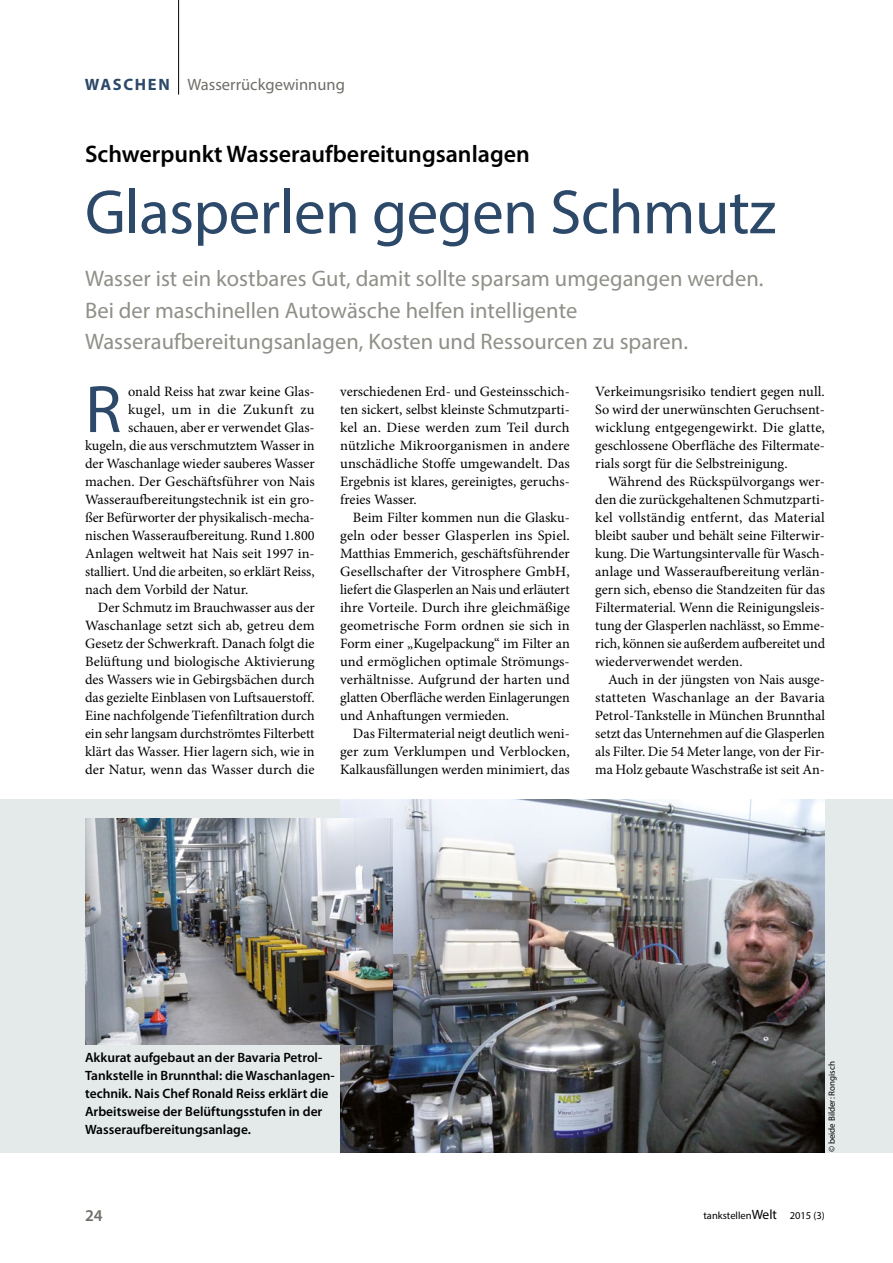
<style>
.page{position:relative;width:893px;height:1263px;background:#fff}
.page>*{position:absolute;margin:0;border:0;box-sizing:border-box;transform-origin:0 0}
.Absatz-Einstieg{font:67.65px "Myriad Pro";color:#2d496a}
.Titel_1{font:63px "Myriad Pro";letter-spacing:-.01em;color:#2d496a}
.Dachzeile_1{font:600 24px "Myriad Pro";color:#000}
.Trailer{font:22.5px/31.5px "Myriad Pro";color:#908f88}
.t1{font:16.5px "Myriad Pro";color:#6f6e68}
.Seitenzahl__links{font:600 16.5px "Myriad Pro";color:#6f6e68}
.Absatz-Fortsetzung{font:14.25px/18px "Minion Pro";color:#000;text-align:justify}
.Absatz-Einstieg-2{font:14.25px "Minion Pro";color:#000}
.Absatz-Einstieg-3{font:14.25px "Minion Pro";letter-spacing:.03em;color:#000}
.Legende_1{font:600 13.5px/18px "Myriad Pro";color:#000}
.Ausgabe__links{font:10.5px "Myriad Pro";color:#000}
.Copyright{font:9px "Myriad Pro";color:#000}
.s1{font-weight:700;color:#2d496a}
.s2{font-size:13.5px}
</style>
<div class="page">
<div style="left:0;top:800px;width:893px;height:353px;background:#e4eaea"></div>
<img style="left:340px;top:800px;width:485px;height:352px">
<img style="left:85px;top:818px;width:308px;height:226px">
<hr style="left:178px;top:0;width:1px;height:95px;background:#000">
<p class="t1" style="left:85px;top:74px;width:262px"><span class="s1">WASCHEN</span> Wasserrückgewinnung</p>
<p class="Dachzeile_1" style="left:85px;top:138px;width:446px">Schwerpunkt Wasseraufbereitungsanlagen</p>
<p class="Titel_1" style="left:85px;top:173px;width:692px">Glasperlen gegen Schmutz</p>
<p class="Trailer" style="left:85px;top:262px;width:680px">Wasser ist ein kostbares Gut, damit sollte sparsam umgegangen werden.<br>Bei der maschinellen Autowäsche helfen intelligente<br>Wasseraufbereitungsanlagen, Kosten und Ressourcen zu sparen.</p>
<p class="Absatz-Einstieg" style="left:85px;top:368px;width:38px">R</p>
<p class="Absatz-Einstieg-2" style="left:128px;top:382px;width:188px">onald Reiss hat zwar keine Glas-</p>
<p class="Absatz-Fortsetzung" style="left:340px;top:383px;width:231px">verschiedenen Erd- und Gesteinsschich&shy;ten sickert, selbst kleinste Schmutzparti&shy;kel an. Diese werden zum Teil durch nützliche Mikroorganismen in andere unschädliche Stoffe umgewandelt. Das Ergebnis ist klares, gereinigtes, geruchs&shy;freies Wasser.</p>
<p class="Absatz-Fortsetzung" style="left:340px;top:509px;width:231px;text-indent:13px">Beim Filter kommen nun die Glasku&shy;geln oder besser Glasperlen ins Spiel.<br>Matthias Emmerich, geschäftsführender Gesellschafter der Vitrosphere GmbH, liefert die Glasperlen an Nais und erläutert ihre Vorteile. Durch ihre gleichmäßige geometrische Form ordnen sie sich in Form einer „Kugelpackung“ im Filter an und ermöglichen optimale Strömungs&shy;verhältnisse. Aufgrund der harten und glatten Oberfläche werden Einlagerungen und Anhaftungen vermieden.</p>
<p class="Absatz-Fortsetzung" style="left:340px;top:725px;width:231px;text-indent:13px">Das Filtermaterial neigt deutlich weni&shy;ger zum Verklumpen und Verblocken, Kalkausfällungen werden minimiert, das</p>
<p class="Absatz-Fortsetzung" style="left:595px;top:383px;width:231px">Verkeimungsrisiko tendiert gegen null.<br>So wird der unerwünschten Geruchsent&shy;wicklung entgegengewirkt. Die glatte, geschlossene Oberfläche des Filtermate&shy;rials sorgt für die Selbstreinigung.</p>
<p class="Absatz-Fortsetzung" style="left:595px;top:473px;width:231px;text-indent:13px">Während des Rückspülvorgangs wer&shy;den die zurückgehaltenen Schmutzparti&shy;kel vollständig entfernt, das Material bleibt sauber und behält seine Filterwir&shy;kung. Die Wartungsintervalle für Wasch&shy;anlage und Wasseraufbereitung verlän&shy;gern sich, ebenso die Standzeiten für das Filtermaterial. Wenn die Reinigungsleis&shy;tung der Glasperlen nachlässt, so Emme&shy;rich, können sie außerdem aufbereitet und wiederverwendet werden.</p>
<p class="Absatz-Fortsetzung" style="left:595px;top:671px;width:231px;text-indent:13px">Auch in der jüngsten von Nais ausge&shy;statteten Waschanlage an der Bavaria Petrol-Tankstelle in München Brunnthal setzt das Unternehmen auf die Glasperlen als Filter. Die 54 Meter lange, von der Fir&shy;ma Holz gebaute Waschstraße ist seit An-</p>
<p class="Absatz-Einstieg-3" style="left:128px;top:400px;width:188px">kugel, um in die Zukunft zu</p>
<p class="Absatz-Einstieg-2" style="left:128px;top:418px;width:188px">schauen, aber er verwendet Glas-</p>
<p class="Absatz-Einstieg-2" style="left:85px;top:436px;width:231px">kugeln, die aus verschmutztem Wasser in</p>
<p class="Absatz-Einstieg-2" style="left:85px;top:454px;width:231px">der Waschanlage wieder sauberes Wasser</p>
<p class="Absatz-Einstieg-2" style="left:85px;top:472px;width:231px">machen. Der Geschäftsführer von Nais</p>
<p class="Absatz-Einstieg-2" style="left:85px;top:490px;width:231px">Wasseraufbereitungstechnik ist ein gro-</p>
<p class="Absatz-Einstieg-2" style="left:85px;top:508px;width:231px">ßer Befürworter der physikalisch-mecha-</p>
<p class="Absatz-Einstieg-2" style="left:85px;top:526px;width:231px">nischen Wasseraufbereitung. Rund 1.800</p>
<p class="Absatz-Einstieg-2" style="left:85px;top:544px;width:231px">Anlagen weltweit hat Nais seit 1997 in-</p>
<p class="Absatz-Einstieg-2" style="left:85px;top:562px;width:231px">stalliert. Und die arbeiten, so erklärt Reiss,</p>
<p class="Absatz-Einstieg-2" style="left:85px;top:580px;width:165px">nach dem Vorbild der Natur.</p>
<p class="Absatz-Fortsetzung" style="left:85px;top:599px;width:231px;text-indent:13px">Der Schmutz im Brauchwasser aus der Waschanlage setzt sich ab, getreu dem Gesetz der Schwerkraft. Danach folgt die Belüftung und biologische Aktivierung des Wassers wie in Gebirgsbächen durch das gezielte Einblasen von Luftsauerstoff.<br>Eine nachfolgende Tiefenfiltration durch ein sehr langsam durchströmtes Filterbett klärt das Wasser. Hier lagern sich, wie in der Natur, wenn das Wasser durch die</p>
<p class="Legende_1" style="left:85px;top:1048px;width:239px">Akkurat aufgebaut an der Bavaria Petrol-</p>
<p class="Legende_1" style="left:85px;top:1066px;width:251px">Tankstelle in Brunnthal: die Waschanlagen&shy;technik. Nais Chef Ronald Reiss erklärt die Arbeitsweise der Belüftungsstufen in der Wasseraufbereitungsanlage.</p>
<p class="Copyright" style="left:826px;top:1152px;width:93px;rotate:-90deg">© beide Bilder: Rongisch</p>
<p class="Seitenzahl__links" style="left:85px;top:1205px;width:19px">24</p>
<p class="Ausgabe__links" style="left:703px;top:1209px;width:123px">tankstellen<span class="s2">Welt</span> 2015 (3)</p>
</div>
